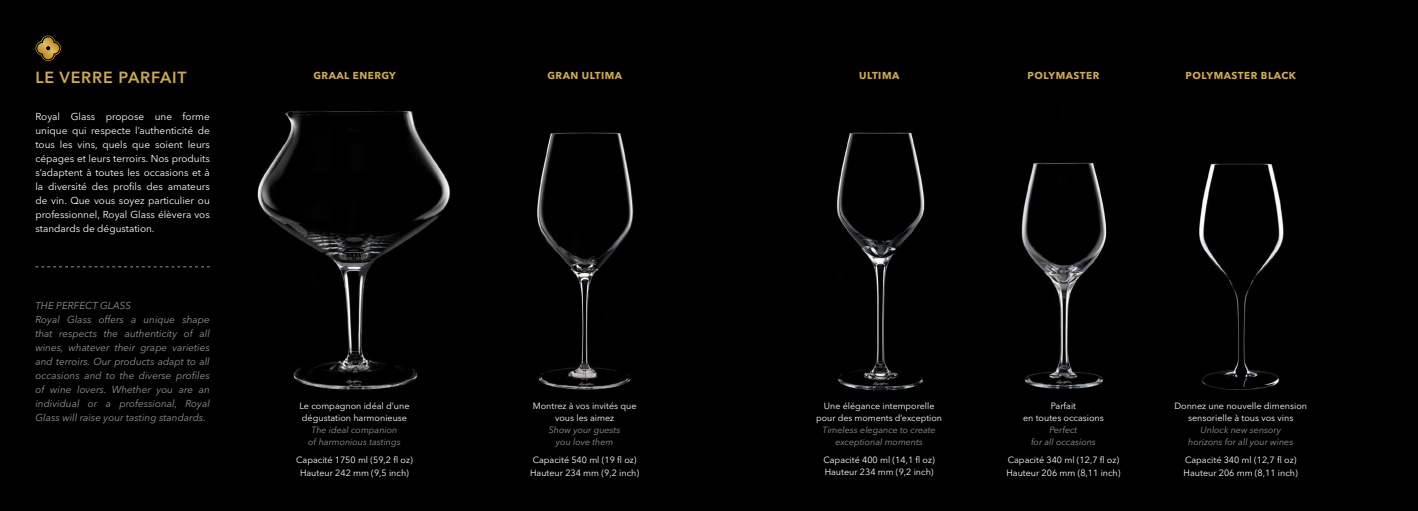
<style>
.page{position:relative;width:1418px;height:511px;background:#fff}
.page>*{position:absolute;margin:0;border:0;box-sizing:border-box;transform-origin:0 0}
.t1{font:600 16px "Avenir Next LT Pro";letter-spacing:.05em;color:#d0ac48}
.t2{font:10px/14px "Avenir Next LT Pro";color:#fff;text-align:justify}
.t3{font:italic 10px/14px "Avenir Next LT Pro";color:#939598}
.t4{font:700 10px "Avenir Next LT Pro";letter-spacing:.05em;color:#d0ac48}
.t5{font:9px/12px "Avenir Next LT Pro";color:#fff}
.t6{font:italic 9px/12px "Avenir Next LT Pro";color:#939598;text-align:center}
.t7{font:8.9px/12px "Avenir Next LT Pro";color:#fff;text-align:center}
</style>
<div class="page">
<div style="left:0;top:0;width:1417px;height:510px;background:#000"></div>
<svg style="left:35px;top:35px;width:26px;height:26px"></svg>
<svg style="left:35px;top:266px;width:175px;height:1px"></svg>
<h1 class="t1" style="left:35px;top:68px;width:153px">LE VERRE PARFAIT</h1>
<p class="t2" style="left:35px;top:109px;width:176px">Royal Glass propose une forme unique qui respecte l’authenticité de tous les vins, quels que soient leurs cépages et leurs terroirs. Nos produits s’adaptent à toutes les occasions et à la diversité des profils des amateurs de vin. Que vous soyez particulier ou professionnel, Royal Glass élèvera vos standards de dégustation.</p>
<p class="t3" style="left:35px;top:298px;width:176px">THE PERFECT GLASS<br>Royal Glass offers a unique shape that respects the authenticity of all wines, whatever their grape varieties and terroirs. Our products adapt to all occasions and to the diverse profiles of wine lovers. Whether you are an individual or a professional, Royal Glass will raise your tasting standards.</p>
<p class="t4" style="left:313px;top:69px;width:84px">GRAAL ENERGY</p>
<p class="t4" style="left:547px;top:69px;width:76px">GRAN ULTIMA</p>
<p class="t4" style="left:859px;top:69px;width:42px">ULTIMA</p>
<p class="t4" style="left:1027px;top:69px;width:73px">POLYMASTER</p>
<p class="t4" style="left:1185px;top:69px;width:112px">POLYMASTER BLACK</p>
<p class="t5" style="left:299px;top:400px;width:111px">Le compagnon idéal d’une dégustation harmonieuse</p>
<p class="t6" style="left:308px;top:424px;width:94px">The ideal companion of harmonious tastings</p>
<p class="t5" style="left:296px;top:454px;width:118px;text-align:center">Capacité 1750 ml (59,2 fl oz)<br>Hauteur 242 mm (9,5 inch)</p>
<p class="t5" style="left:533px;top:400px;width:105px;text-align:center">Montrez à vos invités que vous les aimez</p>
<p class="t6" style="left:549px;top:424px;width:73px">Show your guests you love them</p>
<p class="t5" style="left:530px;top:454px;width:110px">Capacité 540 ml (19 fl oz)<br>Hauteur 234 mm (9,2 inch)</p>
<p class="t7" style="left:816px;top:400px;width:127px">Une élégance intemporelle pour des moments d’exception</p>
<p class="t6" style="left:822px;top:424px;width:115px">Timeless elegance to create exceptional moments</p>
<p class="t5" style="left:823px;top:454px;width:113px">Capacité 400 ml (14,1 fl oz)<br>Hauteur 234 mm (9,2 inch)</p>
<p class="t5" style="left:1023px;top:400px;width:82px;text-align:center">Parfait<br>en toutes occasions</p>
<p class="t6" style="left:1031px;top:424px;width:66px">Perfect<br>for all occasions</p>
<p class="t5" style="left:1006px;top:454px;width:116px">Capacité 340 ml (12,7 fl oz)<br>Hauteur 206 mm (8,11 inch)</p>
<p class="t5" style="left:1174px;top:400px;width:134px;text-align:center">Donnez une nouvelle dimension sensorielle à tous vos vins</p>
<p class="t6" style="left:1188px;top:424px;width:107px">Unlock new sensory horizons for all your wines</p>
<p class="t5" style="left:1183px;top:454px;width:116px">Capacité 340 ml (12,7 fl oz)<br>Hauteur 206 mm (8,11 inch)</p>
</div>
